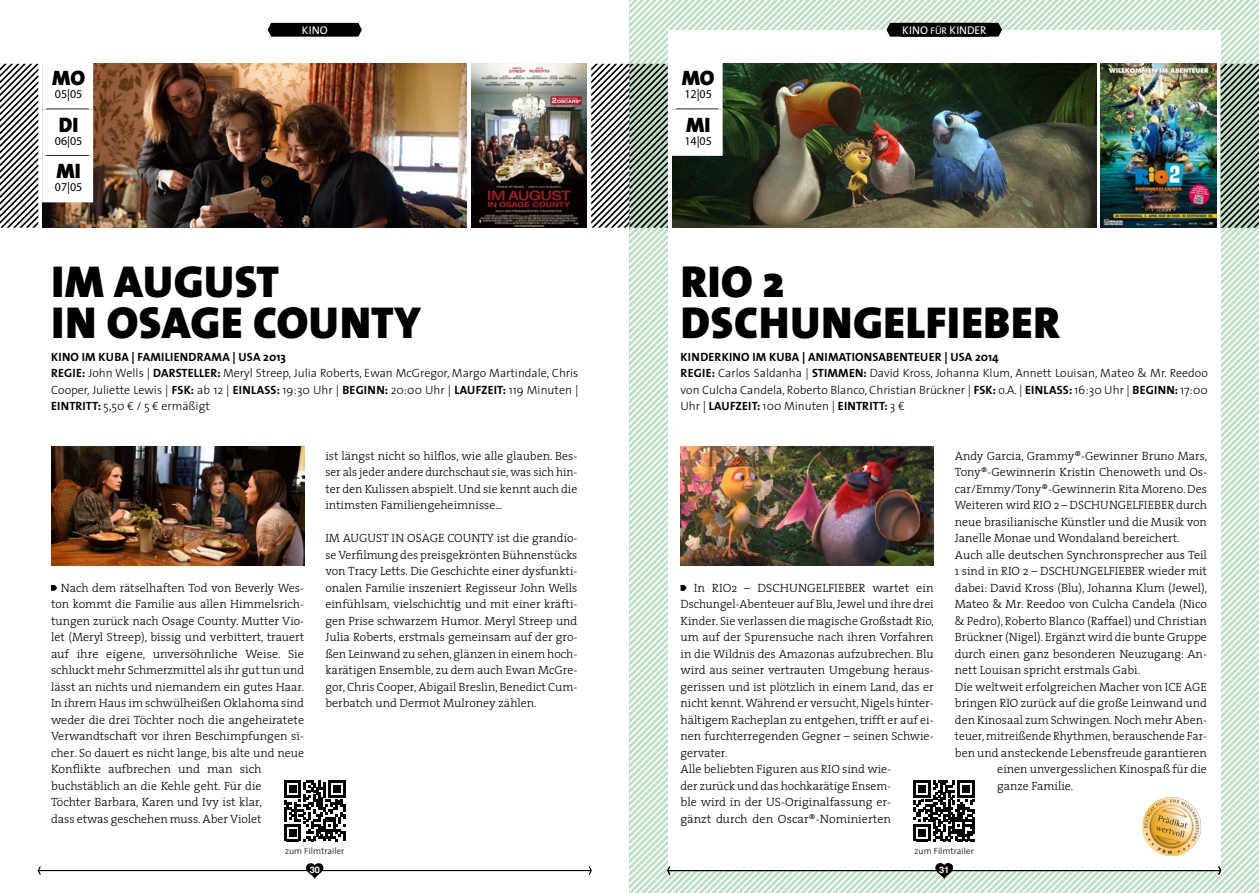
<style>
.page{position:relative;width:1259px;height:893px;background:#fff}
.page>*{position:absolute;margin:0;border:0;box-sizing:border-box;transform-origin:0 0}
.t1{font:900 45px/40.5px "The Sans";letter-spacing:.015em;color:#000}
.t2{font:21px "The Sans Black Caps";color:#000}
.t3{font:300 12px/16.5px "The Serif";color:#000}
.t4{font:300 12px/16.5px "The Sans";color:#000}
.t5{font:12px "Myriad Pro";color:#000}
.t6{font:11.25px "The Sans";color:#fff}
.t7{font:300 9px "The Sans";color:#000}
.t8{font:700 9px "Helvetica Neue";color:#fff}
.s1{font-size:9.75px}
.s2{font-weight:700}
</style>
<div class="page">
<img style="left:0;top:0;width:1259px;height:893px">
<h2 class="t2" style="left:52px;top:61px;width:34px">MO</h2>
<p class="t5" style="left:55px;top:87px;width:29px">05|05</p>
<h2 class="t2" style="left:59px;top:107px;width:21px">DI</h2>
<p class="t5" style="left:55px;top:133px;width:29px">06|05</p>
<h2 class="t2" style="left:57px;top:154px;width:26px">MI</h2>
<p class="t5" style="left:55px;top:180px;width:29px">07|05</p>
<p class="t6" style="left:302px;top:20px;width:27px">KINO</p>
<p class="t6" style="left:902px;top:20px;width:86px">KINO <span class="s1">FÜR</span> KINDER</p>
<h2 class="t2" style="left:682px;top:61px;width:34px">MO</h2>
<p class="t5" style="left:684px;top:87px;width:29px">12|05</p>
<h2 class="t2" style="left:686px;top:107px;width:26px">MI</h2>
<p class="t5" style="left:684px;top:133px;width:29px">14|05</p>
<h1 class="t1" style="left:51px;top:261px;width:371px">IM AUGUST<br>IN OSAGE COUNTY</h1>
<p class="t4" style="left:51px;top:348px;width:529px"><span class="s2">KINO IM KUBA | FAMILIENDRAMA | USA 2013<br>REGIE:</span> John Wells | <span class="s2">DARSTELLER:</span> Meryl Streep, Julia Roberts, Ewan McGregor, Margo Martindale, Chris Cooper, Juliette Lewis | <span class="s2">FSK:</span> ab 12 | <span class="s2">EINLASS:</span> 19:30 Uhr | <span class="s2">BEGINN:</span> 20:00 Uhr | <span class="s2">LAUFZEIT:</span> 119 Minuten | <span class="s2">EINTRITT:</span> 5,50 € / 5 € ermäßigt</p>
<p class="t3" style="left:51px;top:580px;width:255px;text-indent:10px">Nach dem rätselhaften Tod von Beverly Wes&shy;ton kommt die Familie aus allen Himmelsrich&shy;tungen zurück nach Osage County. Mutter Vio&shy;let (Meryl Streep), bissig und verbittert, trauert auf ihre eigene, unversöhnliche Weise. Sie schluckt mehr Schmerzmittel als ihr gut tun und lässt an nichts und niemandem ein gutes Haar.<br>In ihrem Haus im schwülheißen Oklahoma sind weder die drei Töchter noch die angeheiratete Verwandtschaft vor ihren Beschimpfungen si&shy;cher. So dauert es nicht lange, bis alte und neue Konflikte aufbrechen und man sich buchstäblich an die Kehle geht. Für die Töchter Barbara, Karen und Ivy ist klar,<br>dass etwas geschehen muss. Aber Violet</p>
<p class="t3" style="left:325px;top:448px;width:254px;text-align:justify">ist längst nicht so hilflos, wie alle glauben. Bes&shy;ser als jeder andere durchschaut sie, was sich hin&shy;ter den Kulissen abspielt. Und sie kennt auch die intimsten Familiengeheimnisse...</p>
<p class="t3" style="left:325px;top:530px;width:254px;text-align:justify">IM AUGUST IN OSAGE COUNTY ist die grandio&shy;se Verfilmung des preisgekrönten Bühnenstücks von Tracy Letts. Die Geschichte einer dysfunkti&shy;onalen Familie inszeniert Regisseur John Wells einfühlsam, vielschichtig und mit einer kräfti&shy;gen Prise schwarzem Humor. Meryl Streep und Julia Roberts, erstmals gemeinsam auf der gro&shy;ßen Leinwand zu sehen, glänzen in einem hoch&shy;karätigen Ensemble, zu dem auch Ewan McGre&shy;gor, Chris Cooper, Abigail Breslin, Benedict Cum&shy;berbatch und Dermot Mulroney zählen.</p>
<h1 class="t1" style="left:681px;top:261px;width:380px">RIO 2<br>DSCHUNGELFIEBER</h1>
<p class="t4" style="left:680px;top:348px;width:529px"><span class="s2">KINDERKINO IM KUBA | ANIMATIONSABENTEUER | USA 2014<br>REGIE:</span> Carlos Saldanha | <span class="s2">STIMMEN:</span> David Kross, Johanna Klum, Annett Louisan, Mateo &amp; Mr. Reedoo von Culcha Candela, Roberto Blanco, Christian Brückner | <span class="s2">FSK:</span> o.A. | <span class="s2">EINLASS:</span> 16:30 Uhr | <span class="s2">BEGINN:</span> 17:00<br>Uhr | <span class="s2">LAUFZEIT:</span> 100 Minuten | <span class="s2">EINTRITT:</span> 3 €</p>
<p class="t3" style="left:680px;top:580px;width:255px;text-indent:13px">In RIO2 – DSCHUNGELFIEBER wartet ein Dschungel-Abenteuer auf Blu, Jewel und ihre drei Kinder. Sie verlassen die magische Großstadt Rio, um auf der Spurensuche nach ihren Vorfahren in die Wildnis des Amazonas aufzubrechen. Blu wird aus seiner vertrauten Umgebung heraus&shy;gerissen und ist plötzlich in einem Land, das er nicht kennt. Während er versucht, Nigels hinter&shy;hältigem Racheplan zu entgehen, trifft er auf ei&shy;nen furchterregenden Gegner – seinen Schwie&shy;gervater.<br>Alle beliebten Figuren aus RIO sind wie-<br>der zurück und das hochkarätige Ensem-<br>ble wird in der US-Originalfassung er-<br>gänzt durch den Oscar®-Nominierten</p>
<p class="t3" style="left:955px;top:448px;width:254px">Andy Garcia, Grammy®-Gewinner Bruno Mars,</p>
<p class="t3" style="left:955px;top:464px;width:254px">Tony®-Gewinnerin Kristin Chenoweth und Os-</p>
<p class="t3" style="left:955px;top:481px;width:254px">car/Emmy/Tony®-Gewinnerin Rita Moreno. Des</p>
<p class="t3" style="left:955px;top:497px;width:254px">Weiteren wird RIO 2 – DSCHUNGELFIEBER durch</p>
<p class="t3" style="left:955px;top:514px;width:254px">neue brasilianische Künstler und die Musik von</p>
<p class="t3" style="left:955px;top:530px;width:226px">Janelle Monae und Wondaland bereichert.</p>
<p class="t3" style="left:955px;top:547px;width:253px">Auch alle deutschen Synchronsprecher aus Teil</p>
<p class="t3" style="left:955px;top:563px;width:253px">1 sind in RIO 2 – DSCHUNGELFIEBER wieder mit</p>
<p class="t3" style="left:955px;top:580px;width:254px">dabei: David Kross (Blu), Johanna Klum (Jewel),</p>
<p class="t3" style="left:955px;top:596px;width:254px">Mateo &amp; Mr. Reedoo von Culcha Candela (Nico</p>
<p class="t3" style="left:955px;top:613px;width:254px">&amp; Pedro), Roberto Blanco (Raffael) und Christian</p>
<p class="t3" style="left:955px;top:629px;width:254px">Brückner (Nigel). Ergänzt wird die bunte Gruppe</p>
<p class="t3" style="left:955px;top:646px;width:254px">durch einen ganz besonderen Neuzugang: An-</p>
<p class="t3" style="left:955px;top:662px;width:187px">nett Louisan spricht erstmals Gabi.</p>
<p class="t3" style="left:955px;top:679px;width:254px">Die weltweit erfolgreichen Macher von ICE AGE</p>
<p class="t3" style="left:955px;top:695px;width:254px">bringen RIO zurück auf die große Leinwand und</p>
<p class="t3" style="left:955px;top:712px;width:253px">den Kinosaal zum Schwingen. Noch mehr Aben-</p>
<p class="t3" style="left:955px;top:728px;width:253px">teuer, mitreißende Rhythmen, berauschende Far-</p>
<p class="t3" style="left:955px;top:745px;width:254px">ben und ansteckende Lebensfreude garantieren</p>
<p class="t3" style="left:997px;top:761px;width:211px">einen unvergesslichen Kinospaß für die</p>
<p class="t3" style="left:997px;top:778px;width:78px">ganze Familie.</p>
<p class="t7" style="left:285px;top:843px;width:61px">zum Filmtrailer</p>
<p class="t7" style="left:914px;top:843px;width:61px">zum Filmtrailer</p>
<p class="t8" style="left:310px;top:863px;width:12px">30</p>
<p class="t8" style="left:939px;top:863px;width:12px">31</p>
</div>
